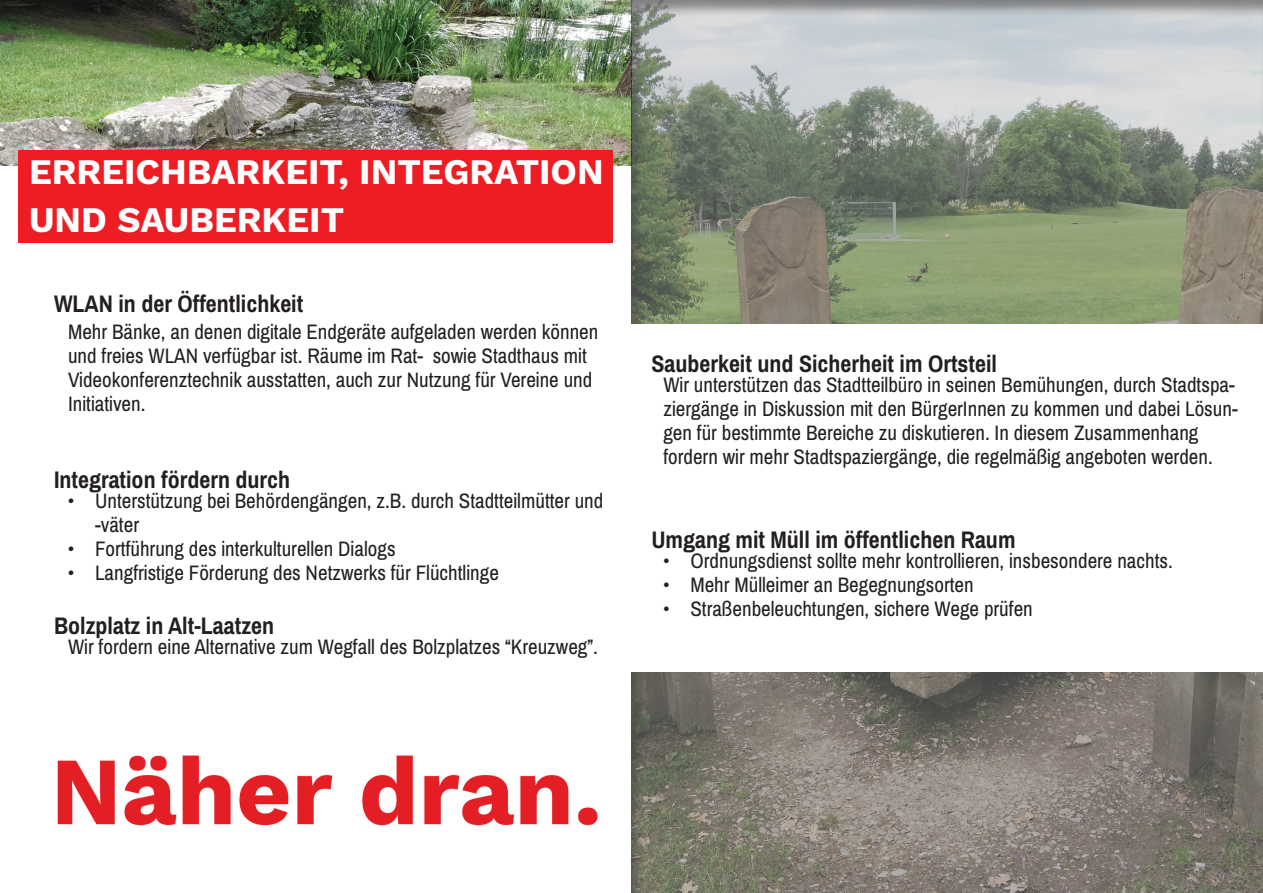
<style>
.page{position:relative;width:1263px;height:893px;background:#fff}
.page>*{position:absolute;margin:0;border:0;box-sizing:border-box;transform-origin:0 0}
.t1{font:700 36px/48px "Work Sans";color:#fff}
.t2{font:700 24px "Archivo Narrow";color:#231f20}
.t3{font:21px/24px "Archivo Narrow";color:#231f20}
</style>
<div class="page">
<img style="left:0;top:0;width:630px;height:166px">
<div style="left:19px;top:150px;width:594px;height:92px;background:#ee1d23"></div>
<div style="left:630px;top:0;width:633px;height:893px;background:#231f20;opacity:.75"></div>
<div style="left:631px;top:324px;width:632px;height:347px;background:#fff"></div>
<img style="left:57px;top:755px;width:541px;height:71px">
<h1 class="t1" style="left:29px;top:146px;width:576px">ERREICHBARKEIT, INTEGRATION<br>UND SAUBERKEIT</h1>
<p class="t2" style="left:54px;top:289px;width:251px">WLAN in der Öffentlichkeit</p>
<p class="t3" style="left:68px;top:320px;width:532px">Mehr Bänke, an denen digitale Endgeräte aufgeladen werden können und freies WLAN verfügbar ist. Räume im Rat- sowie Stadthaus mit Videokonferenztechnik ausstatten, auch zur Nutzung für Vereine und Initiativen.</p>
<p class="t2" style="left:54px;top:465px;width:238px">Integration fördern durch</p>
<p class="t3" style="left:95px;top:489px;width:510px;text-indent:-27px">• Unterstützung bei Behördengängen, z.B. durch Stadtteilmütter und -väter</p>
<p class="t3" style="left:68px;top:537px;width:329px">• Fortführung des interkulturellen Dialogs</p>
<p class="t3" style="left:68px;top:561px;width:432px">• Langfristige Förderung des Netzwerks für Flüchtlinge</p>
<p class="t2" style="left:54px;top:611px;width:222px">Bolzplatz in Alt-Laatzen</p>
<p class="t3" style="left:68px;top:635px;width:531px">Wir fordern eine Alternative zum Wegfall des Bolzplatzes “Kreuzweg”.</p>
<p class="t2" style="left:651px;top:349px;width:347px">Sauberkeit und Sicherheit im Ortsteil</p>
<p class="t3" style="left:663px;top:373px;width:576px">Wir unterstützen das Stadtteilbüro in seinen Bemühungen, durch Stadtspa&shy;ziergänge in Diskussion mit den BürgerInnen zu kommen und dabei Lösun&shy;gen für bestimmte Bereiche zu diskutieren. In diesem Zusammenhang fordern wir mehr Stadtspaziergänge, die regelmäßig angeboten werden.</p>
<p class="t2" style="left:651px;top:525px;width:366px">Umgang mit Müll im öffentlichen Raum</p>
<p class="t3" style="left:663px;top:549px;width:511px">• Ordnungsdienst sollte mehr kontrollieren, insbesondere nachts.</p>
<p class="t3" style="left:663px;top:573px;width:312px">• Mehr Mülleimer an Begegnungsorten</p>
<p class="t3" style="left:663px;top:597px;width:371px">• Straßenbeleuchtungen, sichere Wege prüfen</p>
</div>
